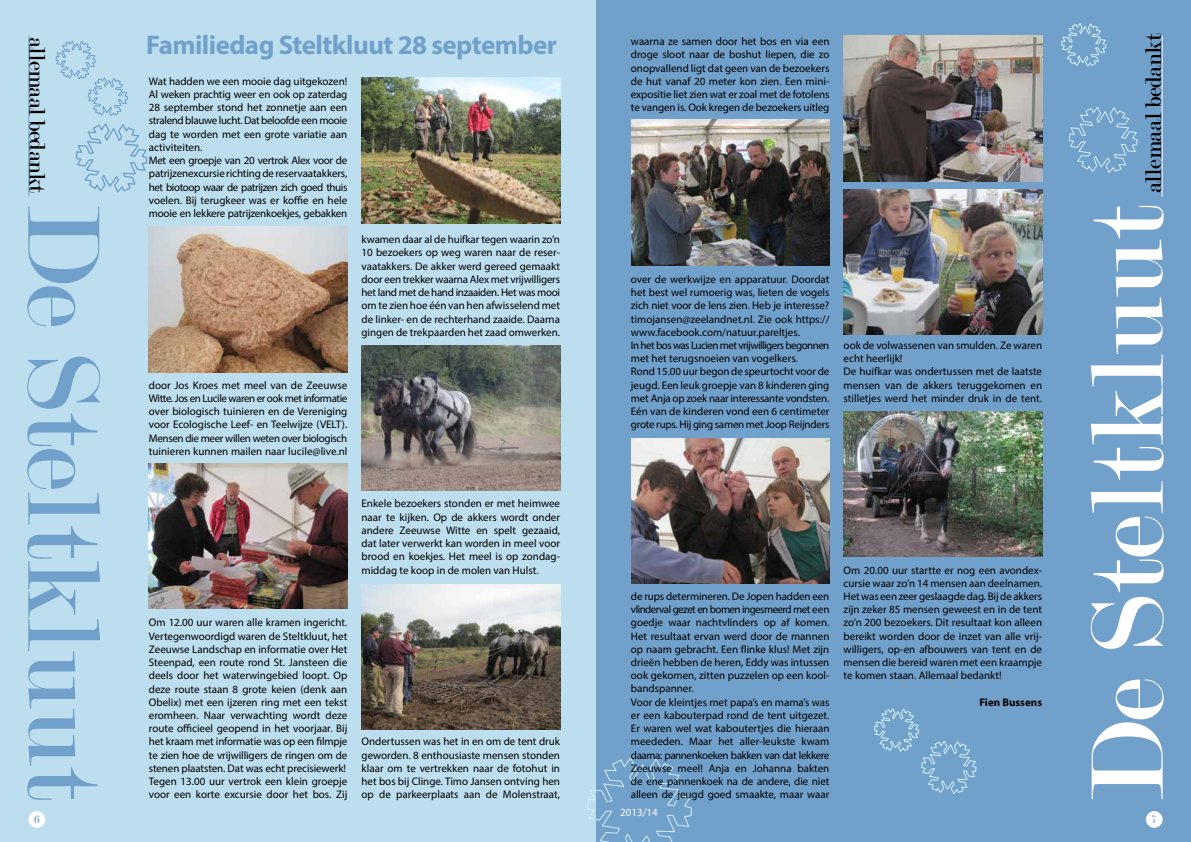
<style>
.page{position:relative;width:1191px;height:842px;background:#fff}
.page>*{position:absolute;margin:0;border:0;box-sizing:border-box;transform-origin:0 0}
.t1{font:110px "Modern";color:#fff}
.t2{font:110px "Modern";color:#71a0cb}
.t3{font:700 27px "Myriad Pro";letter-spacing:-.02em;color:#71a0cb}
.t4{font:24px "Modern";letter-spacing:-.03em;color:#000}
.t5{font:12px "Modern";color:#71a0cb}
.t6{font:11px/13.2px "Myriad Pro";color:#000;text-align:justify}
.t7{font:700 11px "Myriad Pro";color:#000}
.t8{font:11px "Myriad Pro";color:#fff}
</style>
<div class="page">
<div style="left:595px;top:0;width:596px;height:842px;background:#71a0cb"></div>
<div style="left:0;top:0;width:595px;height:842px;background:#bcdeef"></div>
<hr style="left:1161px;top:36px;width:1px;height:161px;background:#fff">
<hr style="left:28px;top:35px;width:1px;height:161px;background:#71a0cb">
<svg style="left:587px;top:757px;width:105px;height:85px"></svg>
<div style="left:1145px;top:811px;width:17px;height:17px;background:#fff;border-radius:50%"></div>
<div style="left:28px;top:811px;width:17px;height:17px;background:#fff;border-radius:50%"></div>
<svg style="left:1068px;top:106px;width:69px;height:67px"></svg>
<svg style="left:1061px;top:23px;width:45px;height:44px"></svg>
<svg style="left:874px;top:708px;width:102px;height:86px"></svg>
<img style="left:149px;top:227px;width:198px;height:145px">
<svg style="left:55px;top:40px;width:93px;height:153px"></svg>
<img style="left:149px;top:463px;width:198px;height:146px">
<img style="left:361px;top:78px;width:199px;height:145px">
<img style="left:361px;top:345px;width:199px;height:146px">
<img style="left:631px;top:120px;width:199px;height:145px">
<img style="left:631px;top:438px;width:199px;height:146px">
<img style="left:843px;top:36px;width:199px;height:145px">
<img style="left:843px;top:411px;width:199px;height:146px">
<img style="left:361px;top:584px;width:199px;height:146px">
<img style="left:843px;top:189px;width:199px;height:146px">
<h3 class="t4" style="left:49px;top:37px;width:157px;rotate:90deg">allemaal bedankt</h3>
<h3 class="t4" style="left:1141px;top:193px;width:161px;rotate:-90deg">allemaal bedankt</h3>
<h2 class="t3" style="left:146px;top:27px;width:413px">Familiedag Steltkluut 28 september</h2>
<p class="t6" style="left:631px;top:35px;width:200px">waarna ze samen door het bos en via een droge sloot naar de boshut liepen, die zo onopvallend ligt dat geen van de bezoekers de hut vanaf 20 meter kon zien. Een mini&shy;expositie liet zien wat er zoal met de fotolens te vangen is. Ook kregen de bezoekers uitleg</p>
<p class="t6" style="left:149px;top:74px;width:200px;text-align:left">Wat hadden we een mooie dag uitgekozen!<br>Al weken prachtig weer en ook op zaterdag 28 september stond het zonnetje aan een stralend blauwe lucht. Dat beloofde een mooie dag te worden met een grote variatie aan activiteiten.<br>Met een groepje van 20 vertrok Alex voor de patrijzenexcursie richting de reservaatakkers, het biotoop waar de patrijzen zich goed thuis voelen. Bij terugkeer was er koffie en hele mooie en lekkere patrijzenkoekjes, gebakken</p>
<h1 class="t1" style="left:1073px;top:802px;width:598px;rotate:-90deg">De Steltkluut</h1>
<h1 class="t2" style="left:118px;top:204px;width:598px;rotate:90deg">De Steltkluut</h1>
<p class="t6" style="left:361px;top:233px;width:200px">kwamen daar al de huifkar tegen waarin zo’n 10 bezoekers op weg waren naar de reser&shy;vaatakkers. De akker werd gereed gemaakt door een trekker waarna Alex met vrijwilligers het land met de hand inzaaiden. Het was mooi om te zien hoe één van hen afwisselend met de linker- en de rechterhand zaaide. Daarna gingen de trekpaarden het zaad omwerken.</p>
<p class="t6" style="left:631px;top:272px;width:200px;text-align:left">over de werkwijze en apparatuur. Doordat het best wel rumoerig was, lieten de vogels zich niet voor de lens zien. Heb je interesse? timojansen@zeelandnet.nl. Zie ook https:// www.facebook.com/natuur.pareltjes.<br>In het bos was Lucien met vrijwilligers begonnen met het terugsnoeien van vogelkers.<br>Rond 15.00 uur begon de speurtocht voor de jeugd. Een leuk groepje van 8 kinderen ging met Anja op zoek naar interessante vondsten.<br>Eén van de kinderen vond een 6 centimeter grote rups. Hij ging samen met Joop Reijnders</p>
<p class="t6" style="left:843px;top:338px;width:200px;text-align:left">ook de volwassenen van smulden. Ze waren echt heerlijk!<br>De huifkar was ondertussen met de laatste mensen van de akkers teruggekomen en stilletjes werd het minder druk in de tent.</p>
<p class="t6" style="left:149px;top:378px;width:200px">door Jos Kroes met meel van de Zeeuwse Witte. Jos en Lucile waren er ook met informatie over biologisch tuinieren en de Vereniging voor Ecologische Leef- en Teelwijze (VELT).<br>Mensen die meer willen weten over biologisch tuinieren kunnen mailen naar lucile@live.nl</p>
<p class="t6" style="left:361px;top:497px;width:200px">Enkele bezoekers stonden er met heimwee naar te kijken. Op de akkers wordt onder andere Zeeuwse Witte en spelt gezaaid, dat later verwerkt kan worden in meel voor brood en koekjes. Het meel is op zondag&shy;middag te koop in de molen van Hulst.</p>
<p class="t6" style="left:843px;top:563px;width:200px">Om 20.00 uur startte er nog een avondex&shy;cursie waar zo’n 14 mensen aan deelnamen.<br>Het was een zeer geslaagde dag. Bij de akkers zijn zeker 85 mensen geweest en in de tent zo’n 200 bezoekers. Dit resultaat kon alleen bereikt worden door de inzet van alle vrij&shy;willigers, op-en afbouwers van tent en de mensen die bereid waren met een kraampje te komen staan. Allemaal bedankt!</p>
<p class="t7" style="left:979px;top:695px;width:64px">Fien Bussens</p>
<p class="t6" style="left:631px;top:589px;width:200px;text-align:left">de rups determineren. De Jopen hadden een vlinderval gezet en bomen ingesmeerd met een goedje waar nachtvlinders op af komen.<br>Het resultaat ervan werd door de mannen op naam gebracht. Een flinke klus! Met zijn drieën hebben de heren, Eddy was intussen ook gekomen, zitten puzzelen op een kool&shy;bandspanner.<br>Voor de kleintjes met papa’s en mama’s was er een kabouterpad rond de tent uitgezet.<br>Er waren wel wat kaboutertjes die hieraan meededen. Maar het aller-leukste kwam daarna: pannenkoeken bakken van dat lekkere Zeeuwse meel! Anja en Johanna bakten de ene pannenkoek na de andere, die niet alleen de jeugd goed smaakte, maar waar</p>
<p class="t6" style="left:149px;top:616px;width:200px;text-align:left">Om 12.00 uur waren alle kramen ingericht.<br>Vertegenwoordigd waren de Steltkluut, het Zeeuwse Landschap en informatie over Het Steenpad, een route rond St. Jansteen die deels door het waterwingebied loopt. Op deze route staan 8 grote keien (denk aan Obelix) met een ijzeren ring met een tekst eromheen. Naar verwachting wordt deze route officieel geopend in het voorjaar. Bij het kraam met informatie was op een filmpje te zien hoe de vrijwilligers de ringen om de stenen plaatsten. Dat was echt precisiewerk!<br>Tegen 13.00 uur vertrok een klein groepje voor een korte excursie door het bos. Zij</p>
<p class="t6" style="left:361px;top:735px;width:200px">Ondertussen was het in en om de tent druk geworden. 8 enthousiaste mensen stonden klaar om te vertrekken naar de fotohut in het bos bij Clinge. Timo Jansen ontving hen op de parkeerplaats aan de Molenstraat,</p>
<p class="t8" style="left:620px;top:805px;width:39px">2013/14</p>
<p class="t5" style="left:34px;top:813px;width:7px">6</p>
<p class="t5" style="left:1151px;top:813px;width:7px">7</p>
</div>
